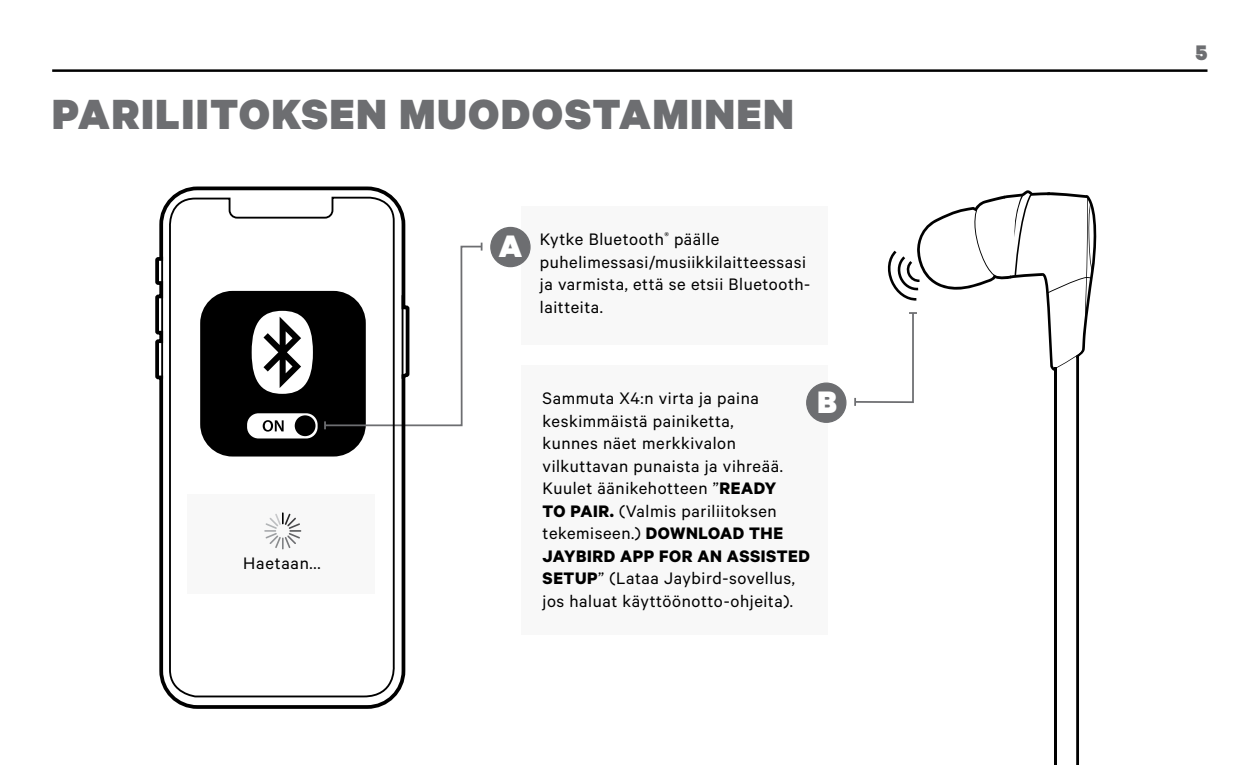
<style>
.page{position:relative;width:1260px;height:765px;background:#fff}
.page>*{position:absolute;margin:0;border:0;box-sizing:border-box;transform-origin:0 0}
.t1{font:900 47.5px "Calibre";letter-spacing:.04em;color:#6d6e71}
.t2{font:900 35px "Calibre";color:#fff}
.t3{font:900 23.75px "Calibre";color:#6d6e71}
.t4{font:18.75px/22.5px "Calibre";letter-spacing:.03em;color:#000}
.s1{font-weight:700}
</style>
<div class="page">
<hr style="left:52px;top:69px;width:1155px;height:3px;background:#000">
<div style="left:521px;top:206px;width:306px;height:139px;background:#f8f8f8"></div>
<div style="left:521px;top:365px;width:306px;height:269px;background:#f8f8f8"></div>
<div style="left:491px;top:227px;width:39px;height:40px;background:#6d6e71;border-radius:50%"></div>
<div style="left:490px;top:227px;width:41px;height:40px;border:1px solid #6d6e71;border-radius:50%"></div>
<svg style="left:411px;top:243px;width:72px;height:184px"></svg>
<svg style="left:155px;top:186px;width:256px;height:523px"></svg>
<svg style="left:160px;top:196px;width:244px;height:502px"></svg>
<div style="left:807px;top:383px;width:39px;height:39px;background:#6d6e71;border-radius:50%"></div>
<div style="left:806px;top:383px;width:41px;height:40px;border:1px solid #6d6e71;border-radius:50%"></div>
<svg style="left:854px;top:190px;width:243px;height:575px"></svg>
<h1 class="t1" style="left:52px;top:84px;width:743px">PARILIITOKSEN MUODOSTAMINEN</h1>
<p class="t4" style="left:243px;top:551px;width:79px">Haetaan...</p>
<h2 class="t2" style="left:499px;top:224px;width:25px">A</h2>
<p class="t4" style="left:540px;top:227px;width:272px">Kytke Bluetooth<sup>®</sup> päälle puhelimessasi/musiikkilaitteessasi ja varmista, että se etsii Bluetooth&shy;laitteita.</p>
<p class="t4" style="left:543px;top:387px;width:269px">Sammuta X4:n virta ja paina keskimmäistä painiketta,<br>kunnes näet merkkivalon vilkuttavan punaista ja vihreää.<br>Kuulet äänikehotteen ”<span class="s1">READY<br>TO PAIR.</span> (Valmis pariliitoksen tekemiseen.) <span class="s1">DOWNLOAD THE<br>JAYBIRD APP FOR AN ASSISTED<br>SETUP</span>” (Lataa Jaybird-sovellus, jos haluat käyttöönotto-ohjeita).</p>
<h2 class="t2" style="left:817px;top:380px;width:21px">B</h2>
<p class="t3" style="left:1195px;top:38px;width:14px">5</p>
</div>
